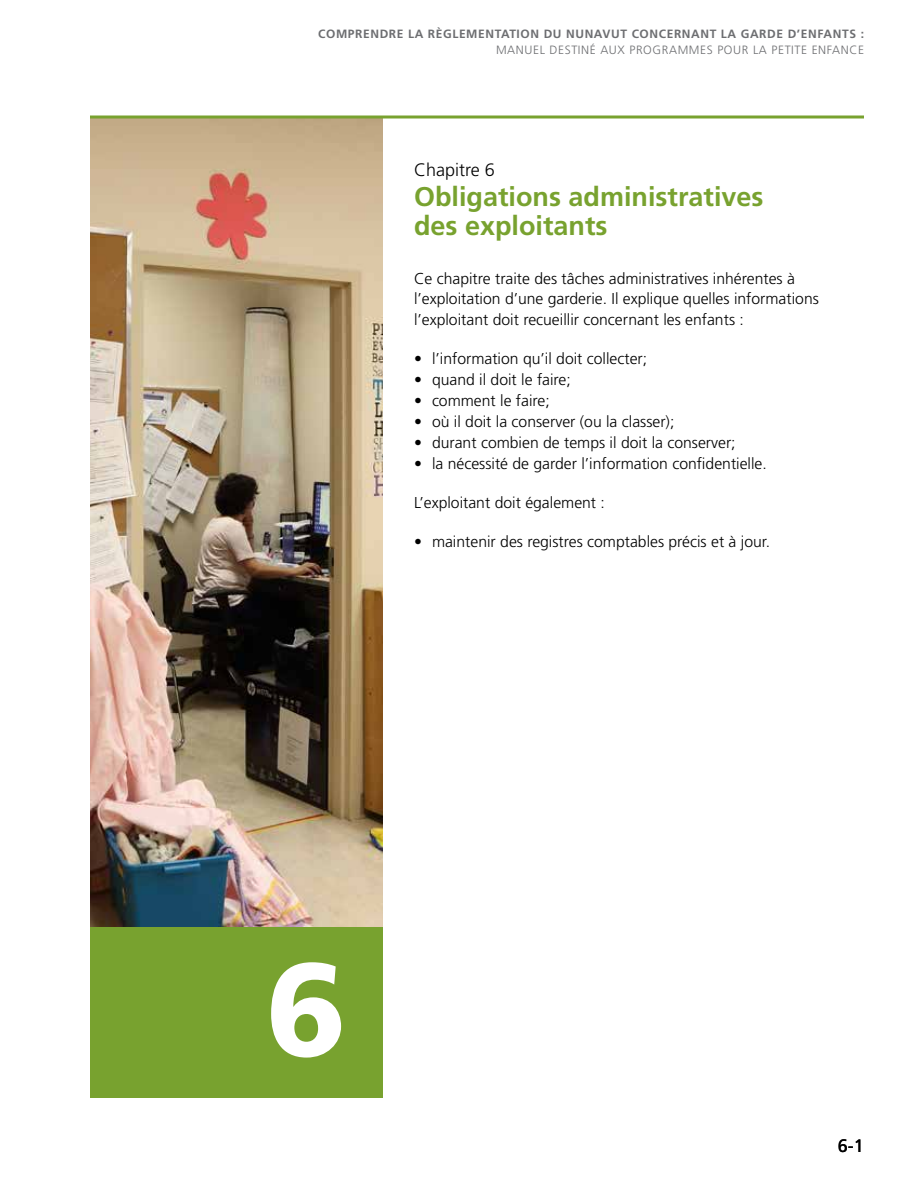
<style>
.page{position:relative;width:918px;height:1188px;background:#fff}
.page>*{position:absolute;margin:0;border:0;box-sizing:border-box;transform-origin:0 0}
.t1{font:900 132px "Frutiger LT Std";color:#fff}
.t2{font:700 27px/30px "Frutiger LT Std";color:#78a22f}
.t3{font:300 18px "Frutiger LT Std";color:#000}
.t4{font:18px "Frutiger LT Std";color:#000}
.t5{font:300 15.75px/21px "Frutiger LT Std";color:#000}
.t6{font:700 12px "Frutiger LT Std";letter-spacing:.05em;color:#6d6e71}
.t7{font:300 12px "Frutiger LT Std";letter-spacing:.05em;color:#6d6e71}
</style>
<div class="page">
<div style="left:90px;top:927px;width:292px;height:171px;background:#78a22f"></div>
<img style="left:90px;top:118px;width:292px;height:809px">
<hr style="left:90px;top:116px;width:774px;height:2px;background:#78a22f">
<p class="t6" style="left:318px;top:27px;width:547px">COMPRENDRE LA RÈGLEMENTATION DU NUNAVUT CONCERNANT LA GARDE D’ENFANTS :</p>
<p class="t7" style="left:496px;top:43px;width:370px">MANUEL DESTINÉ AUX PROGRAMMES POUR LA PETITE ENFANCE</p>
<p class="t3" style="left:414px;top:159px;width:82px">Chapitre 6</p>
<h2 class="t2" style="left:414px;top:181px;width:351px">Obligations administratives des exploitants</h2>
<p class="t5" style="left:414px;top:268px;width:406px">Ce chapitre traite des tâches administratives inhérentes à l’exploitation d’une garderie. Il explique quelles informations l’exploitant doit recueillir concernant les enfants :</p>
<p class="t5" style="left:414px;top:349px;width:235px">• l’information qu’il doit collecter;</p>
<p class="t5" style="left:414px;top:370px;width:158px">• quand il doit le faire;</p>
<p class="t5" style="left:414px;top:391px;width:137px">• comment le faire;</p>
<p class="t5" style="left:414px;top:412px;width:262px">• où il doit la conserver (ou la classer);</p>
<p class="t5" style="left:414px;top:433px;width:323px">• durant combien de temps il doit la conserver;</p>
<p class="t5" style="left:414px;top:454px;width:354px">• la nécessité de garder l’information confidentielle.</p>
<p class="t5" style="left:414px;top:493px;width:192px">L’exploitant doit également :</p>
<p class="t5" style="left:414px;top:532px;width:358px">• maintenir des registres comptables précis et à jour.</p>
<h1 class="t1" style="left:266px;top:930px;width:82px">6</h1>
<p class="t4" style="left:838px;top:1135px;width:28px">6-1</p>
</div>
